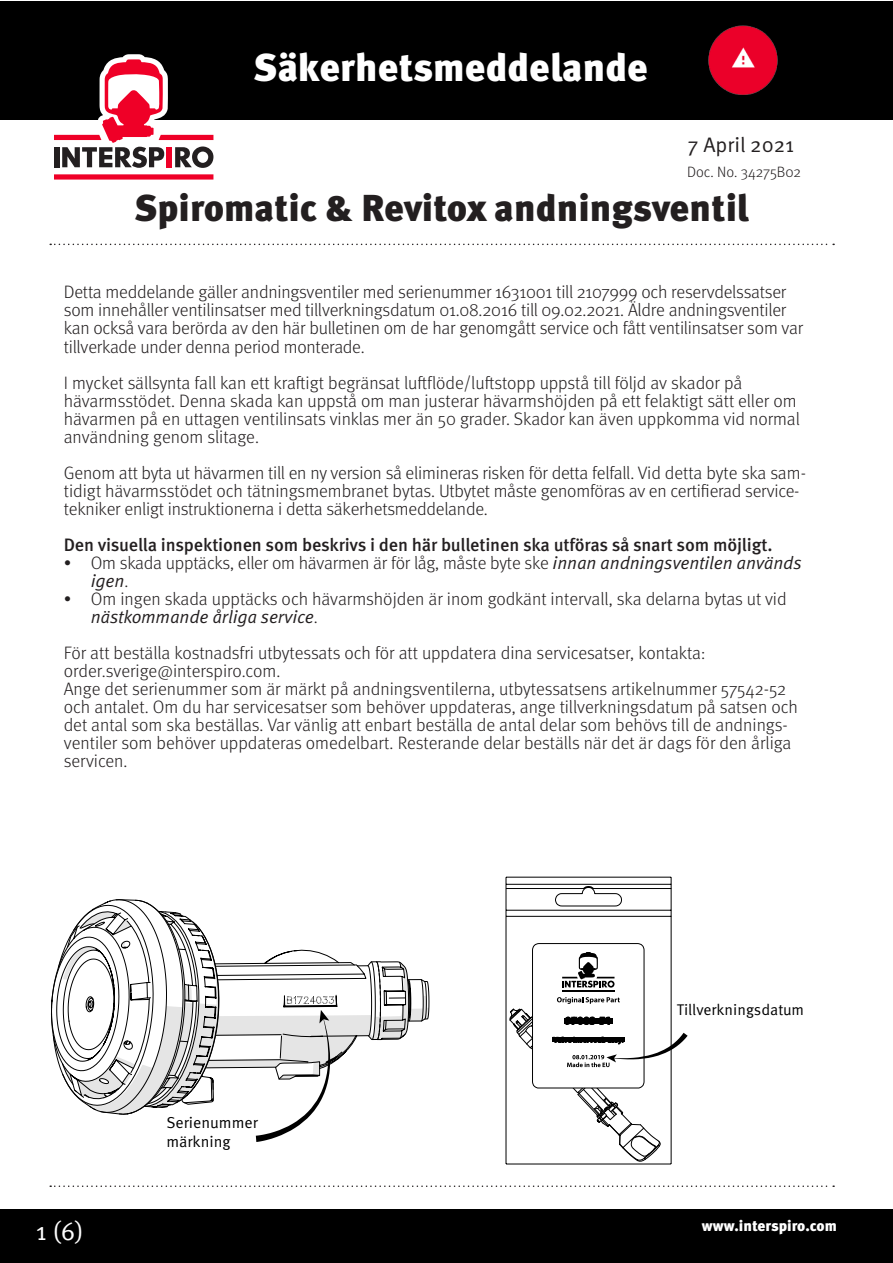
<style>
.page{position:relative;width:893px;height:1263px;background:#fff}
.page>*{position:absolute;margin:0;border:0;box-sizing:border-box;transform-origin:0 0}
.t1{font:900 39px "Meta Pro";color:#fff}
.t2{font:900 37.5px "Meta Pro";color:#231f20}
.t3{font:25.5px "Meta Pro Norm";color:#fff}
.t4{font:21px "Meta Pro Norm";color:#231f20}
.t5{font:300 18px/18px "Meta Pro";letter-spacing:-.01em;color:#231f20}
.t6{font:500 18px "Meta Pro";letter-spacing:-.01em;color:#231f20}
.t7{font:15.75px/19px "Meta Pro Norm";color:#000}
.t8{font:15.45px "Meta Pro Norm";color:#000}
.t9{font:900 15px "Meta Pro";color:#fff}
.t10{font:300 15px "Meta Pro";color:#231f20}
.s1{font-family:"Meta Pro Norm Ita";font-weight:400}
</style>
<div class="page">
<div style="left:0;top:1px;width:893px;height:118px;background:#000"></div>
<svg style="left:54px;top:54px;width:159px;height:126px"></svg>
<div style="left:0;top:1209px;width:893px;height:54px;background:#000"></div>
<img style="left:708px;top:25px;width:70px;height:70px">
<svg style="left:50px;top:244px;width:784px;height:1px"></svg>
<svg style="left:50px;top:1185px;width:784px;height:2px"></svg>
<svg style="left:51px;top:899px;width:379px;height:243px"></svg>
<svg style="left:505px;top:877px;width:167px;height:287px"></svg>
<svg style="left:509px;top:943px;width:179px;height:219px"></svg>
<h1 class="t1" style="left:253px;top:36px;width:396px">Säkerhetsmeddelande</h1>
<p class="t4" style="left:688px;top:129px;width:108px">7 April 2021</p>
<p class="t10" style="left:687px;top:161px;width:116px">Doc. No. 34275B02</p>
<p class="t2" style="left:134px;top:178px;width:616px">Spiromatic &amp; Revitox andningsventil</p>
<p class="t5" style="left:64px;top:282px;width:741px">Detta meddelande gäller andningsventiler med serienummer 1631001 till 2107999 och reservdelssatser som innehåller ventilinsatser med tillverkningsdatum 01.08.2016 till 09.02.2021. Äldre andningsventiler kan också vara berörda av den här bulletinen om de har genomgått service och fått ventilinsatser som var tillverkade under denna period monterade.</p>
<p class="t5" style="left:64px;top:372px;width:738px">I mycket sällsynta fall kan ett kraftigt begränsat luftflöde/luftstopp uppstå till följd av skador på hävarmsstödet. Denna skada kan uppstå om man justerar hävarmshöjden på ett felaktigt sätt eller om hävarmen på en uttagen ventilinsats vinklas mer än 50 grader. Skador kan även uppkomma vid normal användning genom slitage.</p>
<p class="t5" style="left:64px;top:462px;width:744px">Genom att byta ut hävarmen till en ny version så elimineras risken för detta felfall. Vid detta byte ska sam&shy;tidigt hävarmsstödet och tätningsmembranet bytas. Utbytet måste genomföras av en certifierad service&shy;tekniker enligt instruktionerna i detta säkerhetsmeddelande.</p>
<p class="t6" style="left:64px;top:530px;width:710px">Den visuella inspektionen som beskrivs i den här bulletinen ska utföras så snart som möjligt.</p>
<p class="t5" style="left:91px;top:552px;width:712px;text-indent:-27px">• Om skada upptäcks, eller om hävarmen är för låg, måste byte ske <span class="s1">innan andningsventilen används igen</span>.</p>
<p class="t5" style="left:91px;top:588px;width:697px;text-indent:-27px">• Om ingen skada upptäcks och hävarmshöjden är inom godkänt intervall, ska delarna bytas ut vid <span class="s1">nästkommande årliga service</span>.</p>
<p class="t5" style="left:64px;top:642px;width:643px">För att beställa kostnadsfri utbytessats och för att uppdatera dina servicesatser, kontakta:</p>
<p class="t5" style="left:64px;top:660px;width:218px">order.sverige@interspiro.com.</p>
<p class="t5" style="left:64px;top:678px;width:736px">Ange det serienummer som är märkt på andningsventilerna, utbytessatsens artikelnummer 57542-52 och antalet. Om du har servicesatser som behöver uppdateras, ange tillverkningsdatum på satsen och det antal som ska beställas. Var vänlig att enbart beställa de antal delar som behövs till de andnings&shy;ventiler som behöver uppdateras omedelbart. Resterande delar beställs när det är dags för den årliga servicen.</p>
<p class="t3" style="left:36px;top:1212px;width:50px">1 (6)</p>
<p class="t7" style="left:166px;top:1112px;width:93px">Serienummer märkning</p>
<p class="t8" style="left:677px;top:998px;width:129px">Tillverkningsdatum</p>
<p class="t9" style="left:702px;top:1213px;width:137px">www.interspiro.com</p>
</div>
